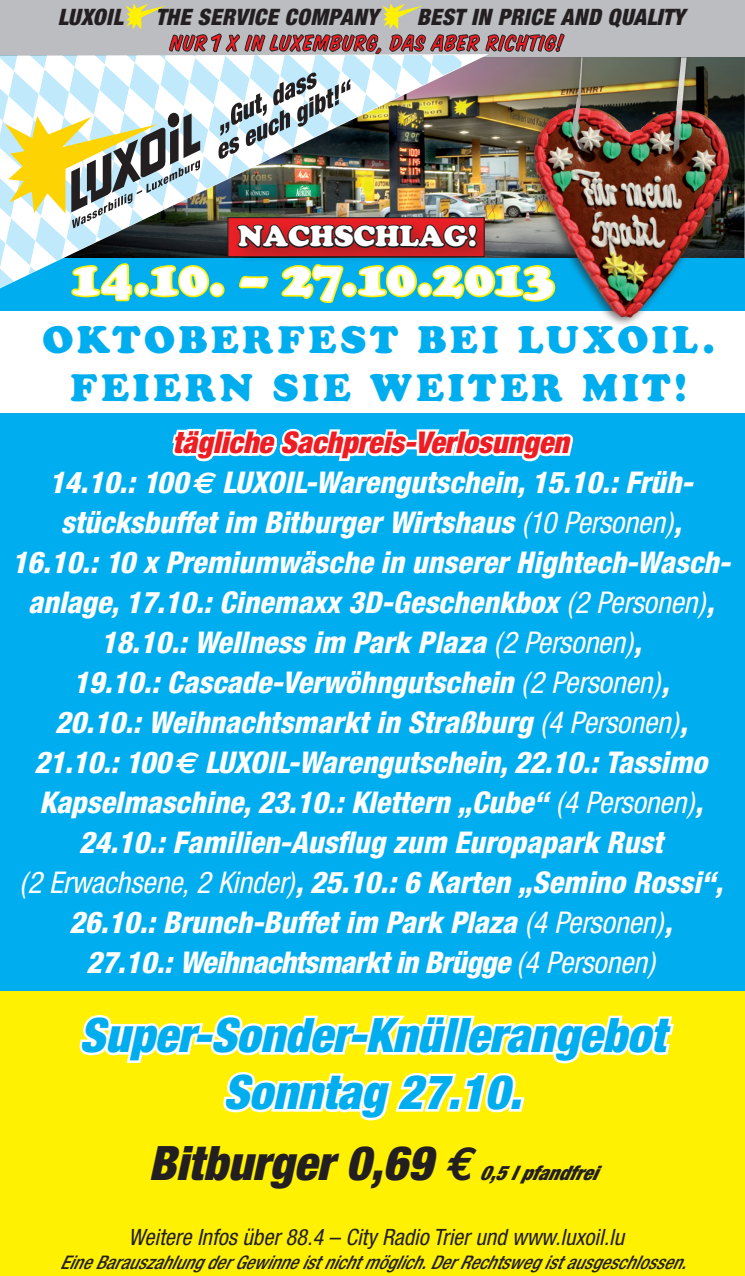
<style>
.page{position:relative;width:745px;height:1276px;background:#fff}
.page>*{position:absolute;margin:0;border:0;box-sizing:border-box;transform-origin:0 0}
.t1{font:48px "Cooper Black Std";letter-spacing:-.005em;color:#fff}
.t2{font:italic 900 condensed 47.5px/57px "Helvetica Neue";color:#00aeef;text-align:center}
.t3{font:italic 900 condensed 47.5px "Helvetica Neue";color:#231f20}
.t4{font:38px/48px "Cooper Black Std";letter-spacing:.105em;color:#00aeef;text-align:center}
.t5{font:italic 800 condensed 30px/40px "Helvetica Neue";color:#fff;text-align:center}
.t6{font:28.75px "Cooper Black Std";color:#fff}
.t7{font:italic 900 condensed 22.75px "Helvetica Neue";letter-spacing:.015em;color:#231f20}
.t8{font:italic condensed 22.5px "Helvetica Neue";color:#231f20}
.t9{font:italic 900 condensed 20px "Helvetica Neue";color:#231f20}
.t10{font:italic 500 condensed 18.75px "Helvetica Neue";color:#231f20}
.s1{font-weight:900;color:#ee1d23}
.s2{font-family:"Euro Sans";font-weight:700;font-stretch:normal}
.s3{font-weight:400}
.s4{font-family:"Euro Mono";font-weight:700;font-stretch:normal}
</style>
<div class="page">
<div style="left:0;top:990px;width:744px;height:286px;background:#fff101"></div>
<div style="left:0;top:413px;width:744px;height:577px;background:#00aeef"></div>
<div style="left:0;top:258px;width:744px;height:52px;background:#00aeef"></div>
<div style="left:0;top:0;width:744px;height:56px;background:#bcbdc0"></div>
<div style="left:524px;top:57px;width:210px;height:270px;background:#231f20;opacity:.6"></div>
<img style="left:534px;top:57px;width:195px;height:261px">
<div style="left:702px;top:342px;width:12px;height:13px;border:3px solid #fff;border-radius:50%"></div>
<svg style="left:172px;top:322px;width:528px;height:140px"></svg>
<img style="left:0;top:4px;width:564px;height:301px">
<svg style="left:75px;top:990px;width:601px;height:131px"></svg>
<p class="t7" style="left:58px;top:3px;width:67px">LUXOIL</p>
<p class="t7" style="left:155px;top:3px;width:224px">THE SERVICE COMPANY</p>
<p class="t7" style="left:416px;top:3px;width:269px">BEST IN PRICE AND QUALITY</p>
<p class="t6" style="left:238px;top:219px;width:240px">NACHSCHLAG!</p>
<h1 class="t1" style="left:71px;top:249px;width:485px">14.10. – 27.10.2013</h1>
<p class="t4" style="left:42px;top:315px;width:673px">OKTOBERFEST BEI LUXOIL.<br>FEIERN SIE WEITER MIT!</p>
<p class="t5" style="left:12px;top:422px;width:720px"><span class="s1">tägliche Sachpreis-Verlosungen<br></span>14.10.: 100<span class="s2">€</span> LUXOIL-Warengutschein, 15.10.: Früh&shy;stücksbuffet im Bitburger Wirtshaus <span class="s3">(10 Personen)</span>,<br>16.10.: 10 x Premiumwäsche in unserer Hightech-Wasch&shy;anlage, 17.10.: Cinemaxx 3D-Geschenkbox <span class="s3">(2 Personen)</span>, 18.10.: Wellness im Park Plaza <span class="s3">(2 Personen)</span>,<br>19.10.: Cascade-Verwöhngutschein <span class="s3">(2 Personen)</span>,<br>20.10.: Weihnachtsmarkt in Straßburg <span class="s3">(4 Personen)</span>, 21.10.: 100<span class="s2">€</span> LUXOIL-Warengutschein, 22.10.: Tassimo Kapselmaschine, 23.10.: Klettern „Cube“ <span class="s3">(4 Personen)</span>, 24.10.: Familien-Ausflug zum Europapark Rust<br><span class="s3">(2 Erwachsene, 2 Kinder)</span>, 25.10.: 6 Karten „Semino Rossi“, 26.10.: Brunch-Buffet im Park Plaza <span class="s3">(4 Personen)</span>,<br>27.10.: Weihnachtsmarkt in Brügge <span class="s3">(4 Personen)</span></p>
<h2 class="t2" style="left:79px;top:1006px;width:587px">Super-Sonder-Knüllerangebot<br>Sonntag 27.10.</h2>
<h2 class="t3" style="left:148px;top:1134px;width:326px">Bitburger 0,69 <span class="s4">€</span></h2>
<p class="t9" style="left:479px;top:1161px;width:120px">0,5 l pfandfrei</p>
<p class="t8" style="left:129px;top:1224px;width:497px">Weitere Infos über 88.4 – City Radio Trier und www.luxoil.lu</p>
<p class="t10" style="left:60px;top:1251px;width:632px">EineBarauszahlungder Gewinneist nicht möglich.Der Rechtswegist ausgeschlossen.</p>
</div>
